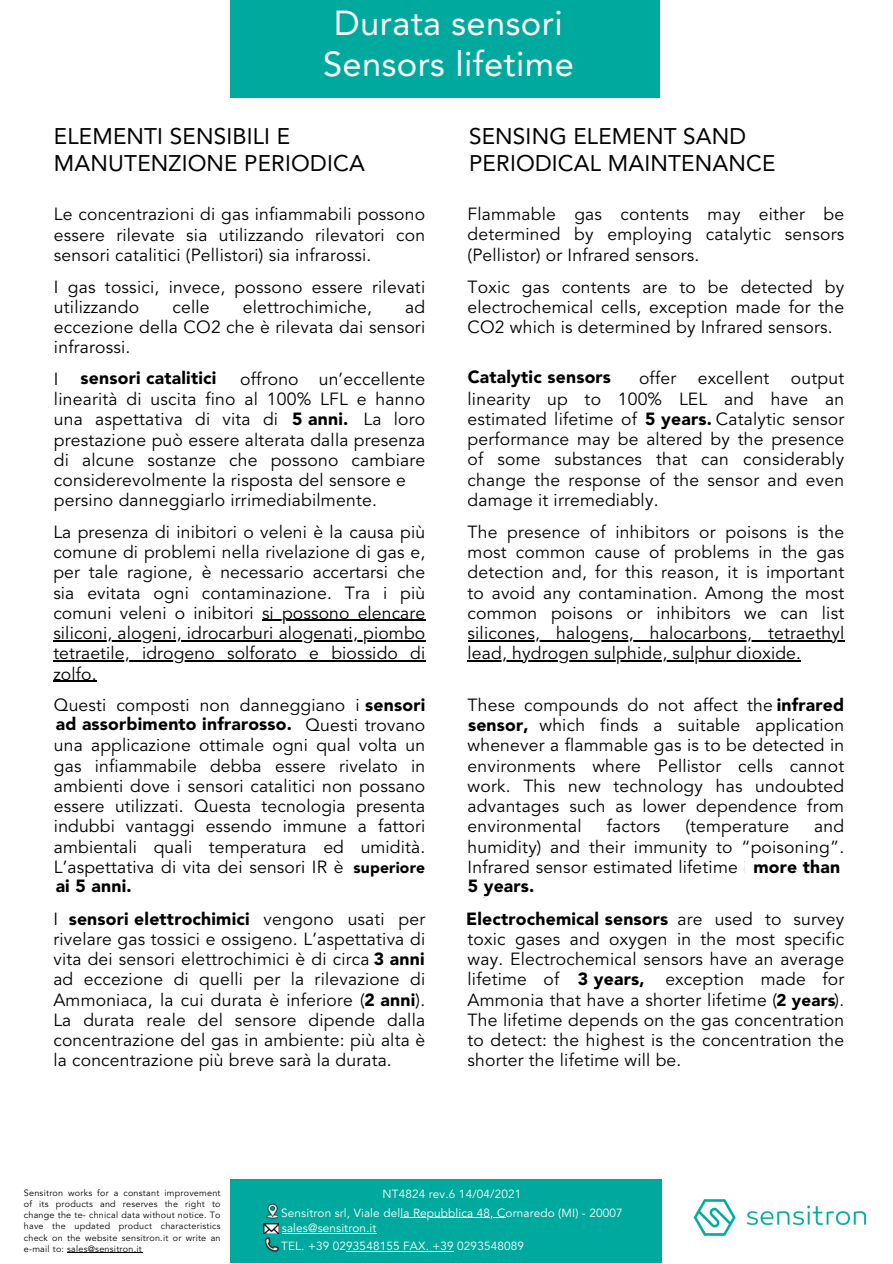
<style>
.page{position:relative;width:893px;height:1264px;background:#fff}
.page>*{position:absolute;margin:0;border:0;box-sizing:border-box;transform-origin:0 0}
.t1{font:34.5px/40.5px "Avenir LT Std";letter-spacing:.01em;color:#fff;text-align:center}
.t2{font:22.5px/27px "Avenir LT Std";letter-spacing:.01em;color:#000}
.t3{font:17.55px/20.2px "Avenir LT Std";letter-spacing:.01em;color:#000;text-align:justify}
.t4{font:900 17.55px "Avenir LT Std";letter-spacing:.01em;color:#000}
.t5{font:900 16.95px "Avenir LT Std";letter-spacing:.01em;color:#000}
.t6{font:900 15.6px "Avenir LT Std";letter-spacing:.01em;color:#000}
.t7{font:11.7px "Avenir LT Std";letter-spacing:.01em;color:#fff}
.t8{font:9px/11.2px "Avenir LT Std";letter-spacing:.03em;color:#000;text-align:justify}
.s1{font-weight:900}
</style>
<div class="page">
<div style="left:230px;top:0;width:429px;height:98px;background:#00a99d"></div>
<div style="left:230px;top:1179px;width:431px;height:83px;background:#00a99d"></div>
<img style="left:266px;top:1203px;width:12px;height:15px">
<img style="left:263px;top:1223px;width:15px;height:10px">
<img style="left:264px;top:1237px;width:15px;height:14px">
<img style="left:693px;top:1199px;width:174px;height:37px">
<hr style="left:67px;top:1252px;width:75px;height:1px;background:#000">
<hr style="left:262px;top:620px;width:163px;height:1px;background:#000">
<hr style="left:53px;top:640px;width:372px;height:1px;background:#000">
<hr style="left:53px;top:660px;width:372px;height:1px;background:#000">
<hr style="left:53px;top:680px;width:44px;height:1px;background:#000">
<hr style="left:400px;top:1217px;width:105px;height:1px;background:#fff">
<hr style="left:282px;top:1232px;width:94px;height:1px;background:#fff">
<hr style="left:346px;top:1251px;width:108px;height:1px;background:#fff">
<hr style="left:467px;top:640px;width:377px;height:1px;background:#000">
<hr style="left:467px;top:660px;width:334px;height:1px;background:#000">
<p class="t1" style="left:323px;top:6px;width:252px">Durata sensori<br>Sensors lifetime</p>
<p class="t2" style="left:54px;top:124px;width:312px">ELEMENTI SENSIBILI E<br>MANUTENZIONE PERIODICA</p>
<p class="t2" style="left:469px;top:124px;width:308px">SENSING ELEMENT SAND<br>PERIODICAL MAINTENANCE</p>
<p class="t3" style="left:54px;top:206px;width:373px">Le concentrazioni di gas infiammabili possono essere rilevate sia utilizzando rilevatori con sensori catalitici (Pellistori) sia infrarossi.</p>
<p class="t3" style="left:54px;top:278px;width:373px">I gas tossici, invece, possono essere rilevati utilizzando</p>
<p class="t3" style="left:467px;top:205px;width:378px">Flammable gas contents may either be determined by employing catalytic sensors (Pellistor) or Infrared sensors.</p>
<p class="t3" style="left:467px;top:278px;width:378px">Toxic gas contents are to be detected by electrochemical cells, exception made for the CO2 which is determined by Infrared sensors.</p>
<p class="t3" style="left:54px;top:298px;width:373px;text-indent:351px">ad eccezione della CO2 che è rilevata dai sensori infrarossi.</p>
<p class="t4" style="left:81px;top:371px;width:137px">sensori catalitici</p>
<p class="t4" style="left:292px;top:412px;width:58px">5 anni.</p>
<p class="t3" style="left:172px;top:298px;width:39px">celle</p>
<p class="t3" style="left:243px;top:298px;width:131px">elettrochimiche,</p>
<p class="t4" style="left:467px;top:370px;width:145px">Catalytic sensors</p>
<p class="t3" style="left:467px;top:370px;width:378px;text-indent:42px">ytic sensors offer excellent output linearity up to 100% LEL and have an estimated lifetime of</p>
<p class="t3" style="left:54px;top:370px;width:6px">I</p>
<p class="t3" style="left:54px;top:370px;width:373px;text-indent:32px">ensori catalitici offrono un’eccellente linearità di uscita fino al 100% LFL e hanno una aspettativa di vita di</p>
<p class="t3" style="left:467px;top:410px;width:378px;text-indent:228px">s. Catalytic sensor performance may be altered by the presence of some substances that can considerably change the response of the sensor and even damage it irremediably.</p>
<p class="t3" style="left:54px;top:411px;width:373px;text-indent:258px">anni. La loro prestazione può essere alterata dalla presenza di alcune sostanze che possono cambiare considerevolmente la risposta del sensore e</p>
<p class="t3" style="left:54px;top:491px;width:324px">persino danneggiarlo irrimediabilmente.</p>
<p class="t4" style="left:645px;top:412px;width:68px">5 years.</p>
<p class="t3" style="left:53px;top:523px;width:373px">La presenza di inibitori o veleni è la causa più comune di problemi nella rivelazione di gas e, per tale ragione, è necessario accertarsi che sia evitata ogni contaminazione. Tra i più comuni veleni o inibitori si possono elencare siliconi, alogeni, idrocarburi alogenati, piombo tetraetile, idrogeno solforato e biossido di zolfo.</p>
<p class="t4" style="left:56px;top:716px;width:238px">ad assorbimento infrarosso.</p>
<p class="t3" style="left:63px;top:696px;width:342px;text-indent:-9px">Questi composti non danneggiano i sens d</p>
<p class="t4" style="left:365px;top:697px;width:62px">sensori</p>
<p class="t3" style="left:98px;top:716px;width:329px">sorbimento di infraro so. Questi trovano</p>
<p class="t3" style="left:54px;top:737px;width:373px">una applicazione ottimale ogni qual volta un</p>
<p class="t3" style="left:54px;top:757px;width:373px">gas infiammabile debba essere rivelato in</p>
<p class="t3" style="left:54px;top:777px;width:373px">ambienti dove i sensori catalitici non possano</p>
<p class="t3" style="left:54px;top:797px;width:373px">essere utilizzati. Questa tecnologia presenta</p>
<p class="t3" style="left:54px;top:817px;width:373px">indubbi vantaggi essendo immune a fattori</p>
<p class="t3" style="left:54px;top:838px;width:373px">ambientali quali temperatura ed umidità.</p>
<p class="t3" style="left:54px;top:858px;width:373px">L’aspettativa di vita dei sensori IR è superiore</p>
<p class="t3" style="left:73px;top:878px;width:55px">5 anni.</p>
<p class="t6" style="left:353px;top:861px;width:73px">superiore</p>
<p class="t4" style="left:56px;top:879px;width:77px">ai 5 anni.</p>
<p class="t4" style="left:69px;top:911px;width:183px">sensori elettrochimici</p>
<p class="t3" style="left:53px;top:910px;width:37px">I se</p>
<p class="t3" style="left:141px;top:910px;width:54px">ele tro</p>
<p class="t3" style="left:53px;top:910px;width:373px;text-indent:210px">vengono usati per rivelare gas tossici e ossigeno. L’aspettativa di vita dei sensori elettrochimici è di circa <span class="s1">3 anni </span>ad eccezione di quelli per la rilevazione di Ammoniaca, la cui durata è inferiore (<span class="s1">2 anni</span>).<br>La durata reale del sensore dipende dalla concentrazione del gas in ambiente: più alta è la concentrazione più breve sarà la durata.</p>
<p class="t3" style="left:467px;top:523px;width:378px">The presence of inhibitors or poisons is the most common cause of problems in the gas detection and, for this reason, it is important to avoid any contamination. Among the most common poisons or inhibitors we can list silicones, halogens, halocarbons, tetraethyl lead, hydrogen sulphide, sulphur dioxide.</p>
<p class="t4" style="left:776px;top:697px;width:69px">infrared</p>
<p class="t3" style="left:467px;top:696px;width:351px">These compounds do not affect the Infra</p>
<p class="t3" style="left:502px;top:716px;width:343px">or, which finds a suitable application</p>
<p class="t3" style="left:467px;top:737px;width:378px">whenever a flammable gas is to be detected in</p>
<p class="t3" style="left:467px;top:757px;width:378px">environments where Pellistor cells cannot</p>
<p class="t3" style="left:467px;top:777px;width:378px">work. This new technology has undoubted</p>
<p class="t3" style="left:467px;top:797px;width:378px">advantages such as lower dependence from</p>
<p class="t3" style="left:467px;top:817px;width:115px">environmental</p>
<p class="t3" style="left:606px;top:817px;width:55px">factors</p>
<p class="t3" style="left:685px;top:817px;width:105px">(temperature</p>
<p class="t3" style="left:814px;top:817px;width:31px">and</p>
<p class="t3" style="left:467px;top:838px;width:378px">humidity) and their immunity to “poisoning”.</p>
<p class="t3" style="left:467px;top:858px;width:378px">Infrared sensor estimated lifetime is more than</p>
<p class="t3" style="left:491px;top:878px;width:39px">ears.</p>
<p class="t3" style="left:513px;top:910px;width:82px">ochemical</p>
<p class="t4" style="left:468px;top:718px;width:62px">sensor,</p>
<p class="t4" style="left:753px;top:859px;width:88px">more than</p>
<p class="t4" style="left:467px;top:879px;width:68px">5 years.</p>
<p class="t4" style="left:466px;top:911px;width:203px">Electrochemical sensors</p>
<p class="t3" style="left:467px;top:910px;width:378px;text-indent:190px">s are used to survey toxic gases and oxygen in the most specific way. Electrochemical sensors have an average lifetime of</p>
<p class="t3" style="left:467px;top:970px;width:378px;text-indent:135px">years, exception made for Ammonia that have a shorter lifetime (2 years).<br>The lifetime depends on the gas concentration to detect: the highest is the concentration the shorter the lifetime will be.</p>
<p class="t4" style="left:577px;top:971px;width:68px">3 years,</p>
<p class="t5" style="left:776px;top:993px;width:61px">2 years</p>
<p class="t8" style="left:24px;top:1187px;width:198px">Sensitron works for a constant improvement of its products and reserves the right to change the te- chnical data without notice. To have the updated product characteristics check on the website sensitron.it or write an e-mail to: sales@sensitron.it</p>
<p class="t7" style="left:382px;top:1188px;width:140px">NT4824 rev.6 14/04/2021</p>
<p class="t7" style="left:281px;top:1207px;width:343px">Sensitron srl, Viale della Repubblica 48, Cornaredo (MI) - 20007</p>
<p class="t7" style="left:282px;top:1222px;width:96px">sales@sensitron.it</p>
<p class="t7" style="left:281px;top:1241px;width:244px">TEL. +39 0293548155 FAX. +39 0293548089</p>
</div>
